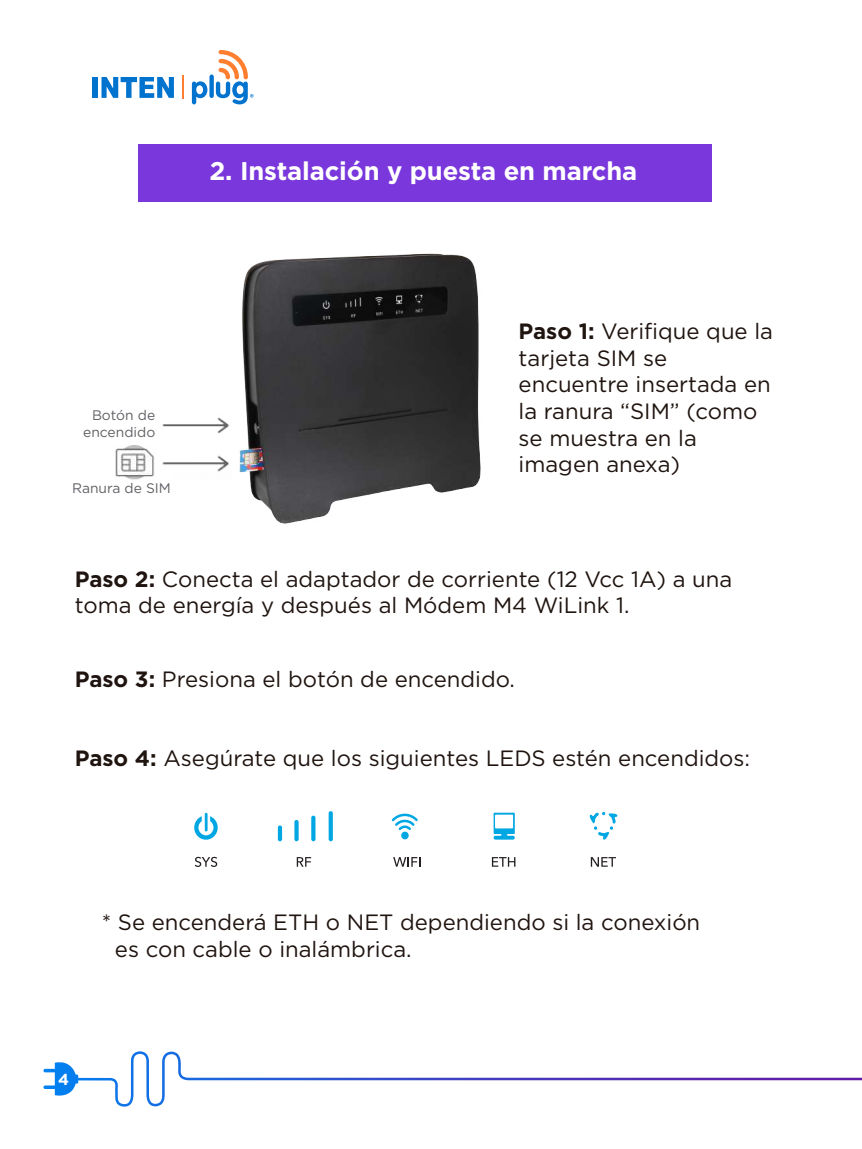
<style>
.page{position:relative;width:862px;height:1149px;background:#fff}
.page>*{position:absolute;margin:0;border:0;box-sizing:border-box;transform-origin:0 0}
.t1{font:700 25.43px "Gotham";letter-spacing:-.005em;color:#fff}
.t2{font:22.05px/26.6px "Gotham";color:#1f140f}
.t3{font:700 15.97px "Gotham";color:#fff}
.t4{font:13.72px/16.7px "Gotham";color:#616266;text-align:right}
.s1{font-weight:700}
</style>
<div class="page">
<div style="left:138px;top:144px;width:573px;height:57px;background:#7937dc"></div>
<svg style="left:192px;top:81px;width:15px;height:23px"></svg>
<div style="left:209px;top:74px;width:5px;height:24px;background:#0073ce;border-radius:2px"></div>
<svg style="left:216px;top:50px;width:37px;height:54px"></svg>
<div style="left:92px;top:77px;width:5px;height:21px;background:#0073ce"></div>
<svg style="left:101px;top:77px;width:73px;height:21px"></svg>
<hr style="left:181px;top:76px;width:2px;height:23px;background:#ff7e30">
<svg style="left:43px;top:1051px;width:818px;height:55px"></svg>
<img style="left:239px;top:253px;width:242px;height:271px">
<img style="left:115px;top:417px;width:114px;height:63px">
<svg style="left:195px;top:856px;width:22px;height:10px"></svg>
<svg style="left:296px;top:857px;width:15px;height:9px"></svg>
<svg style="left:393px;top:857px;width:27px;height:9px"></svg>
<svg style="left:491px;top:857px;width:24px;height:9px"></svg>
<svg style="left:590px;top:857px;width:25px;height:9px"></svg>
<svg style="left:278px;top:825px;width:4px;height:16px"></svg>
<svg style="left:294px;top:819px;width:4px;height:22px"></svg>
<svg style="left:311px;top:815px;width:4px;height:26px"></svg>
<svg style="left:328px;top:811px;width:5px;height:30px"></svg>
<svg style="left:194px;top:812px;width:23px;height:27px"></svg>
<div style="left:401px;top:831px;width:7px;height:8px;background:#00a7e2;border-radius:50%"></div>
<svg style="left:391px;top:813px;width:26px;height:17px"></svg>
<svg style="left:493px;top:812px;width:21px;height:27px"></svg>
<svg style="left:589px;top:811px;width:28px;height:28px"></svg>
<p class="t1" style="left:209px;top:154px;width:429px">2. Instalación y puesta en marcha</p>
<p class="t4" style="left:83px;top:406px;width:73px">Botón de encendido</p>
<p class="t4" style="left:72px;top:479px;width:100px">Ranura de SIM</p>
<p class="t2" style="left:518px;top:317px;width:256px"><span class="s1">Paso 1:</span> Verifique que la tarjeta SIM se encuentre insertada en la ranura “SIM” (como se muestra en la imagen anexa)</p>
<p class="t2" style="left:75px;top:565px;width:658px"><span class="s1">Paso 2:</span> Conecta el adaptador de corriente (12 Vcc 1A) a una toma de energía y después al Módem M4 WiLink 1.</p>
<p class="t2" style="left:75px;top:665px;width:441px"><span class="s1">Paso 3:</span> Presiona el botón de encendido.</p>
<p class="t2" style="left:75px;top:743px;width:676px"><span class="s1">Paso 4:</span> Asegúrate que los siguientes LEDS estén encendidos:</p>
<p class="t2" style="left:115px;top:908px;width:586px;text-indent:-13px">* Se encenderá ETH o NET dependiendo si la conexión es con cable o inalámbrica.</p>
<p class="t3" style="left:58px;top:1068px;width:12px">4</p>
</div>
